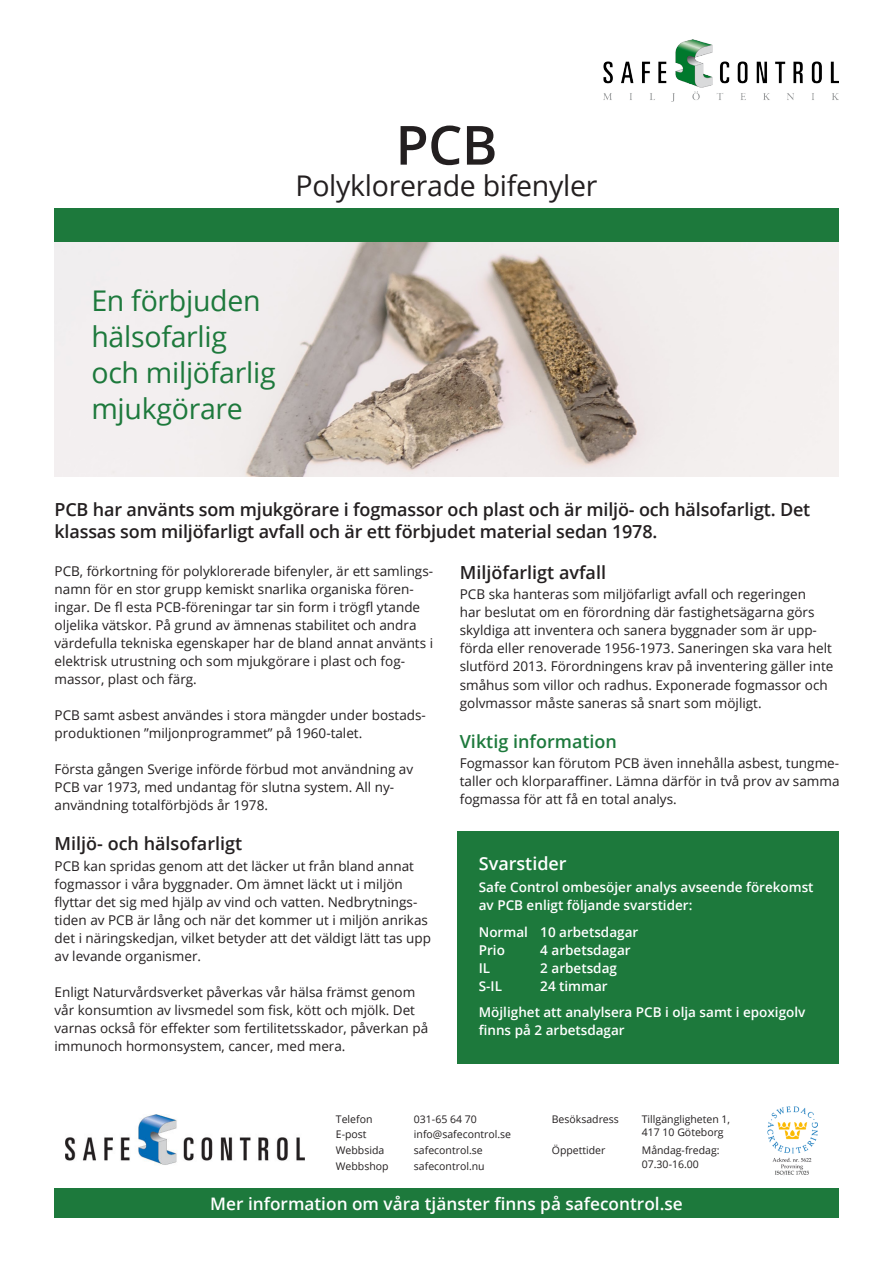
<style>
.page{position:relative;width:893px;height:1263px;background:#fff}
.page>*{position:absolute;margin:0;border:0;box-sizing:border-box;transform-origin:0 0}
.t1{font:600 54px "Open Sans";color:#231f20}
.t2{font:28.5px/36px "Open Sans";letter-spacing:-.01em;color:#1d793c}
.t3{font:28.5px "Open Sans";letter-spacing:-.01em;color:#231f20}
.t4{font:600 18px/22.5px "Open Sans";letter-spacing:-.01em;color:#231f20}
.t5{font:600 18px "Open Sans";color:#1d793c}
.t6{font:600 18px "Open Sans";color:#fff}
.t7{font:600 17.25px "Open Sans";color:#fff}
.t8{font:13.5px/18px "Open Sans";color:#231f20}
.t9{font:600 13.5px/18px "Open Sans";color:#fff}
.t10{font:10.5px/13.5px "Open Sans";color:#231f20}
</style>
<div class="page">
<img style="left:604px;top:39px;width:235px;height:63px">
<div style="left:54px;top:208px;width:785px;height:39px;background:#1d793c"></div>
<div style="left:54px;top:1188px;width:785px;height:30px;background:#1d793c"></div>
<img style="left:767px;top:1107px;width:51px;height:69px">
<img style="left:66px;top:1115px;width:239px;height:50px">
<img style="left:54px;top:242px;width:785px;height:234px">
<div style="left:457px;top:831px;width:382px;height:233px;background:#1d793c"></div>
<p class="t1" style="left:395px;top:108px;width:104px">PCB</p>
<p class="t3" style="left:295px;top:166px;width:304px">Polyklorerade bifenyler</p>
<p class="t2" style="left:91px;top:282px;width:186px">En förbjuden hälsofarlig och miljöfarlig mjukgörare</p>
<p class="t4" style="left:55px;top:497px;width:757px">PCB har använts som mjukgörare i fogmassor och plast och är miljö- och hälsofarligt. Det klassas som miljöfarligt avfall och är ett förbjudet material sedan 1978.</p>
<p class="t8" style="left:55px;top:562px;width:380px">PCB, förkortning för polyklorerade bifenyler, är ett samlings&shy;namn för en stor grupp kemiskt snarlika organiska fören&shy;ingar. De fl esta PCB-föreningar tar sin form i trögfl ytande oljelika vätskor. På grund av ämnenas stabilitet och andra värdefulla tekniska egenskaper har de bland annat använts i elektrisk utrustning och som mjukgörare i plast och fog&shy;massor, plast och färg.</p>
<p class="t8" style="left:55px;top:706px;width:373px">PCB samt asbest användes i stora mängder under bostads&shy;produktionen ”miljonprogrammet” på 1960-talet.</p>
<p class="t8" style="left:55px;top:760px;width:360px">Första gången Sverige införde förbud mot användning av<br>PCB var 1973, med undantag för slutna system. All ny&shy;användning totalförbjöds år 1978.</p>
<p class="t4" style="left:55px;top:832px;width:189px">Miljö- och hälsofarligt</p>
<p class="t8" style="left:55px;top:856px;width:378px">PCB kan spridas genom att det läcker ut från bland annat fogmassor i våra byggnader. Om ämnet läckt ut i miljön flyttar det sig med hjälp av vind och vatten. Nedbrytnings&shy;tiden av PCB är lång och när det kommer ut i miljön anrikas det i näringskedjan, vilket betyder att det väldigt lätt tas upp av levande organismer.</p>
<p class="t8" style="left:55px;top:982px;width:375px">Enligt Naturvårdsverket påverkas vår hälsa främst genom vår konsumtion av livsmedel som fisk, kött och mjölk. Det varnas också för effekter som fertilitetsskador, påverkan på immunoch hormonsystem, cancer, med mera.</p>
<p class="t4" style="left:460px;top:561px;width:148px">Miljöfarligt avfall</p>
<p class="t8" style="left:460px;top:585px;width:375px">PCB ska hanteras som miljöfarligt avfall och regeringen<br>har beslutat om en förordning där fastighetsägarna görs skyldiga att inventera och sanera byggnader som är upp&shy;förda eller renoverade 1956-1973. Saneringen ska vara helt slutförd 2013. Förordningens krav på inventering gäller inte småhus som villor och radhus. Exponerade fogmassor och golvmassor måste saneras så snart som möjligt.</p>
<p class="t5" style="left:460px;top:729px;width:159px">Viktig information</p>
<p class="t8" style="left:460px;top:754px;width:381px;text-align:justify">Fogmassor kan förutom PCB även innehålla asbest, tungme&shy;taller och klorparaffiner. Lämna därför in två prov av samma fogmassa för att få en total analys.</p>
<p class="t6" style="left:479px;top:851px;width:89px">Svarstider</p>
<p class="t9" style="left:479px;top:878px;width:336px">Safe Control ombesöjer analys avseende förekomst av PCB enligt följande svarstider:</p>
<p class="t9" style="left:479px;top:922px;width:161px">Normal 10 arbetsdagar</p>
<p class="t9" style="left:479px;top:940px;width:28px">Prio</p>
<p class="t9" style="left:540px;top:940px;width:92px">4 arbetsdagar</p>
<p class="t9" style="left:479px;top:958px;width:13px">IL</p>
<p class="t9" style="left:540px;top:958px;width:78px">2 arbetsdag</p>
<p class="t9" style="left:479px;top:976px;width:25px">S-IL</p>
<p class="t9" style="left:540px;top:976px;width:69px">24 timmar</p>
<p class="t9" style="left:479px;top:1003px;width:328px">Möjlighet att analylsera PCB i olja samt i epoxigolv finns på 2 arbetsdagar</p>
<p class="t10" style="left:336px;top:1112px;width:38px">Telefon</p>
<p class="t10" style="left:414px;top:1112px;width:64px">031-65 64 70</p>
<p class="t10" style="left:336px;top:1127px;width:32px">E-post</p>
<p class="t10" style="left:414px;top:1127px;width:99px">info@safecontrol.se</p>
<p class="t10" style="left:336px;top:1143px;width:50px">Webbsida</p>
<p class="t10" style="left:414px;top:1143px;width:70px">safecontrol.se</p>
<p class="t10" style="left:336px;top:1159px;width:54px">Webbshop</p>
<p class="t10" style="left:414px;top:1159px;width:72px">safecontrol.nu</p>
<p class="t10" style="left:552px;top:1112px;width:69px">Besöksadress</p>
<p class="t10" style="left:642px;top:1112px;width:90px">Tillgängligheten 1,<br>417 10 Göteborg</p>
<p class="t10" style="left:552px;top:1143px;width:55px">Öppettider</p>
<p class="t10" style="left:642px;top:1143px;width:79px">Måndag-fredag:<br>07.30-16.00</p>
<p class="t7" style="left:210px;top:1192px;width:474px">Mer information om våra tjänster finns på safecontrol.se</p>
</div>
